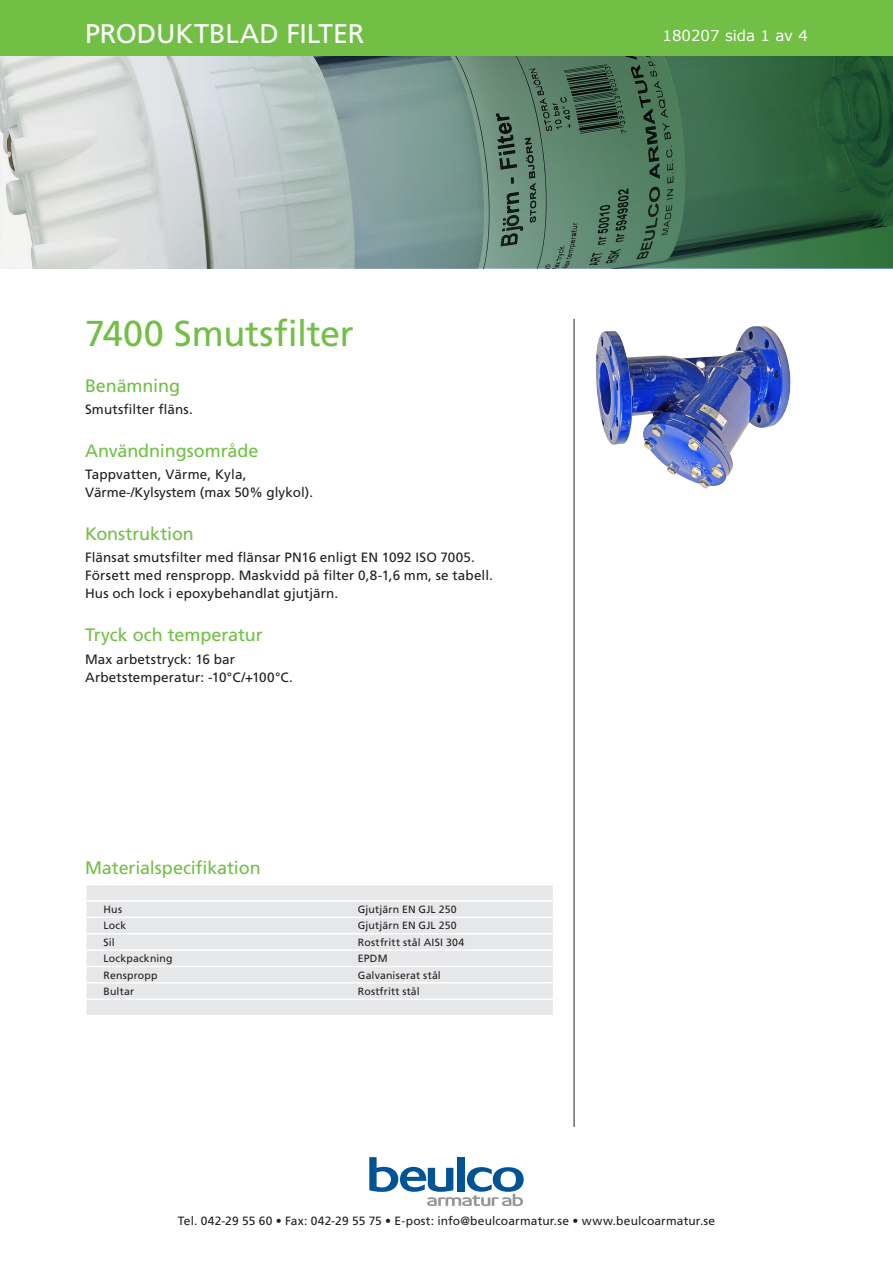
<style>
.page{position:relative;width:893px;height:1263px;background:#fff}
.page>*{position:absolute;margin:0;border:0;box-sizing:border-box;transform-origin:0 0}
.Materialspecrubrik{font:36px "Frutiger LT Std";letter-spacing:-.005em;color:#71bf44}
.t1{font:27px "Frutiger";letter-spacing:-.005em;color:#fff}
.Materialspecrubrik-2{font:18px "Frutiger LT Std";letter-spacing:-.005em;color:#71bf44}
.t2{font:15px "Verdana";color:#fff}
.Materialspecrubrik-3{font:13.5px/18px "Frutiger LT Std";letter-spacing:.01em;color:#231f20}
.t3{font:12px "Frutiger LT Std";letter-spacing:.01em;color:#231f20}
.MaterialspecText{font:10.5px "Frutiger LT Std";letter-spacing:.015em;color:#231f20}
</style>
<div class="page">
<svg style="left:0;top:55px;width:893px;height:213px;background:#849f91"></svg>
<div style="left:0;top:0;width:893px;height:55px;background:#71bf44"></div>
<svg style="left:369px;top:1157px;width:155px;height:49px"></svg>
<hr style="left:574px;top:319px;width:1px;height:808px;background:#231f20">
<div style="left:87px;top:885px;width:466px;height:130px;background:#e6e7e9"></div>
<hr style="left:85px;top:900px;width:469px;height:2px;background:#fff">
<hr style="left:85px;top:916px;width:469px;height:2px;background:#fff">
<hr style="left:85px;top:933px;width:469px;height:1px;background:#fff">
<hr style="left:85px;top:949px;width:469px;height:2px;background:#fff">
<hr style="left:85px;top:966px;width:469px;height:1px;background:#fff">
<hr style="left:85px;top:982px;width:469px;height:1px;background:#fff">
<hr style="left:85px;top:998px;width:469px;height:2px;background:#fff">
<svg style="left:86px;top:885px;width:1px;height:130px"></svg>
<img style="left:596px;top:326px;width:195px;height:163px">
<h2 class="t1" style="left:85px;top:18px;width:278px">PRODUKTBLAD Filter</h2>
<p class="t2" style="left:662px;top:25px;width:147px">180207 sida 1 av 4</p>
<p class="Materialspecrubrik" style="left:85px;top:312px;width:270px">7400 Smutsfilter</p>
<p class="Materialspecrubrik-2" style="left:85px;top:375px;width:96px">Benämning</p>
<p class="Materialspecrubrik-3" style="left:85px;top:401px;width:109px">Smutsfilter fläns.</p>
<p class="Materialspecrubrik-2" style="left:85px;top:440px;width:175px">Användningsområde</p>
<p class="Materialspecrubrik-3" style="left:85px;top:466px;width:230px">Tappvatten, Värme, Kyla,<br>Värme-/Kylsystem (max 50% glykol).</p>
<p class="Materialspecrubrik-2" style="left:85px;top:523px;width:110px">Konstruktion</p>
<p class="Materialspecrubrik-3" style="left:85px;top:549px;width:409px">Flänsat smutsfilter med flänsar PN16 enligt EN 1092 ISO 7005.<br>Försett med renspropp. Maskvidd på filter 0,8-1,6 mm, se tabell.<br>Hus och lock i epoxybehandlat gjutjärn.</p>
<p class="Materialspecrubrik-2" style="left:85px;top:624px;width:179px">Tryck och temperatur</p>
<p class="Materialspecrubrik-3" style="left:85px;top:650px;width:209px">Max arbetstryck: 16 bar<br>Arbetstemperatur: -10°C/+100°C.</p>
<p class="Materialspecrubrik-2" style="left:85px;top:857px;width:177px">Materialspecifikation</p>
<p class="MaterialspecText" style="left:104px;top:903px;width:20px">Hus</p>
<p class="MaterialspecText" style="left:358px;top:903px;width:100px">Gjutjärn EN GJL 250</p>
<p class="MaterialspecText" style="left:104px;top:920px;width:24px">Lock</p>
<p class="MaterialspecText" style="left:358px;top:920px;width:100px">Gjutjärn EN GJL 250</p>
<p class="MaterialspecText" style="left:104px;top:936px;width:13px">Sil</p>
<p class="MaterialspecText" style="left:358px;top:936px;width:108px">Rostfritt stål AISI 304</p>
<p class="MaterialspecText" style="left:104px;top:952px;width:71px">Lockpackning</p>
<p class="MaterialspecText" style="left:358px;top:952px;width:31px">EPDM</p>
<p class="MaterialspecText" style="left:104px;top:969px;width:56px">Renspropp</p>
<p class="MaterialspecText" style="left:358px;top:969px;width:84px">Galvaniserat stål</p>
<p class="MaterialspecText" style="left:104px;top:985px;width:32px">Bultar</p>
<p class="MaterialspecText" style="left:358px;top:985px;width:63px">Rostfritt stål</p>
<p class="t3" style="left:178px;top:1214px;width:539px">Tel. 042-29 55 60 • Fax: 042-29 55 75 • E-post: info@beulcoarmatur.se • www.beulcoarmatur.se</p>
</div>
